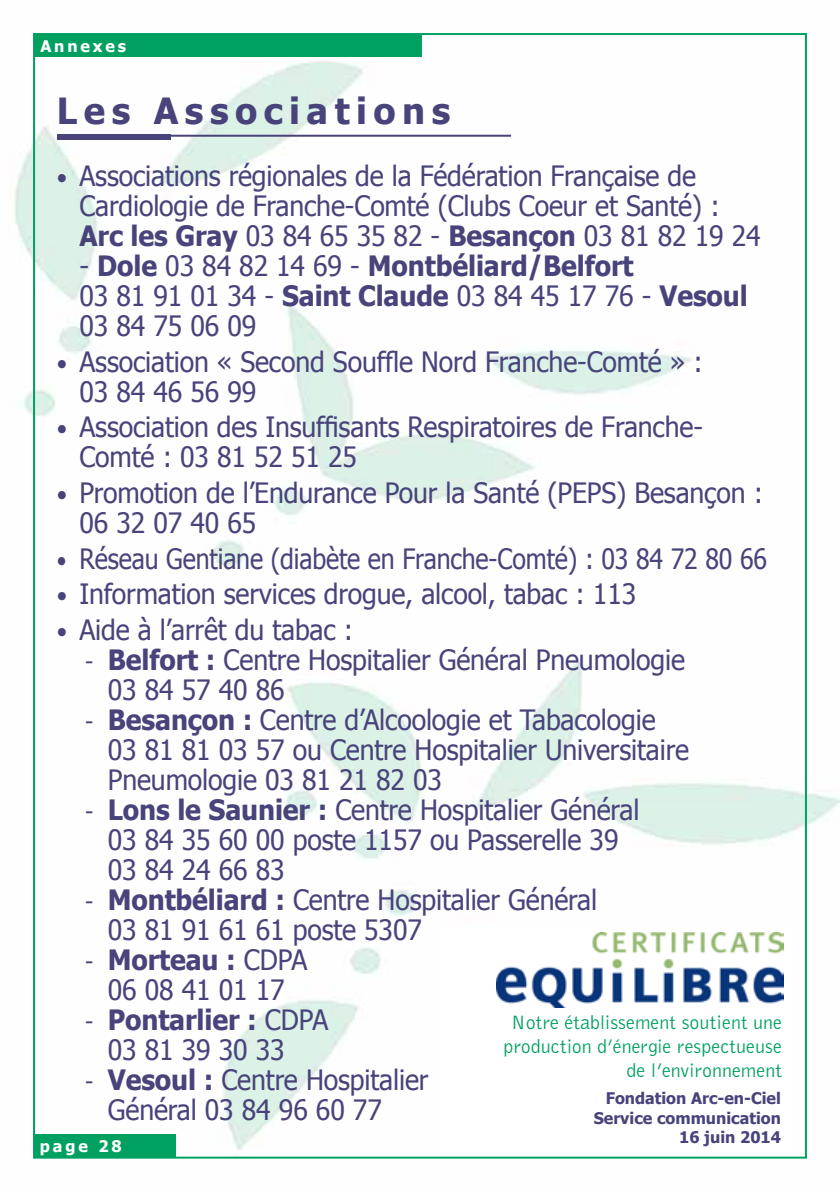
<style>
.page{position:relative;width:840px;height:1191px;background:#fff}
.page>*{position:absolute;margin:0;border:0;box-sizing:border-box;transform-origin:0 0}
.t1{font:700 36px "Tahoma";letter-spacing:.18em;color:#48447b}
.t2{font:28px/30px "Tahoma";letter-spacing:-.005em;color:#48447b;scale:.95 1}
.t3{font:28px "Tahoma";letter-spacing:-.005em;color:#48447b;scale:.89 1}
.t4{font:300 20px/24px "Bell Gothic Std";color:#00a160;text-align:right}
.t5{font:700 16px/19.2px "Tahoma";color:#48447b;text-align:right}
.t6{font:700 16px "Tahoma";letter-spacing:.18em;color:#fff}
.s1{font-size:24px}
.s2{font-weight:700}
</style>
<div class="page">
<img style="left:14px;top:33px;width:825px;height:1126px">
<div style="left:440px;top:926px;width:356px;height:226px;background:#fff"></div>
<hr style="left:57px;top:135px;width:454px;height:2px;background:#48447b">
<div style="left:57px;top:135px;width:113px;height:5px;background:#48447b"></div>
<img style="left:496px;top:932px;width:286px;height:75px">
<div style="left:34px;top:1134px;width:142px;height:22px;background:#00a160"></div>
<div style="left:34px;top:34px;width:387px;height:22px;background:#00a160"></div>
<p class="t6" style="left:40px;top:35px;width:87px">Annexes</p>
<p class="t1" style="left:57px;top:86px;width:395px">Les Associations</p>
<p class="t2" style="left:79px;top:159px;width:718px;text-indent:-23px"><span class="s1">•</span> Associations régionales de la Fédération Française de<br>Cardiologie de Franche-Comté (Clubs Coeur et Santé) :<br><span class="s2">Arc les Gray</span> 03 84 65 35 82 - <span class="s2">Besançon</span> 03 81 82 19 24</p>
<p class="t2" style="left:79px;top:249px;width:704px">- <span class="s2">Dole</span> 03 84 82 14 69 - <span class="s2">Montbéliard/Belfort<br></span>03 81 91 01 34 - <span class="s2">Saint Claude</span> 03 84 45 17 76 - <span class="s2">Vesoul<br></span>03 84 75 06 09</p>
<p class="t2" style="left:79px;top:345px;width:657px;text-indent:-23px"><span class="s1">•</span> Association « Second Souffle Nord Franche-Comté » :<br>03 84 46 56 99</p>
<p class="t2" style="left:79px;top:411px;width:657px;text-indent:-23px"><span class="s1">•</span> Association des Insuffisants Respiratoires de Franche-<br>Comté : 03 81 52 51 25</p>
<p class="t2" style="left:79px;top:476px;width:720px;text-indent:-23px"><span class="s1">•</span> Promotion de l’Endurance Pour la Santé (PEPS) Besançon :<br>06 32 07 40 65</p>
<p class="t3" style="left:57px;top:540px;width:799px"><span class="s1">•</span> Réseau Gentiane (diabète en Franche-Comté) : 03 84 72 80 66</p>
<p class="t2" style="left:57px;top:578px;width:611px"><span class="s1">•</span> Information services drogue, alcool, tabac : 113</p>
<p class="t2" style="left:57px;top:613px;width:313px"><span class="s1">•</span> Aide à l’arrêt du tabac :</p>
<p class="t2" style="left:108px;top:643px;width:608px;text-indent:-23px"><span class="s1">-</span> <span class="s2">Belfort :</span> Centre Hospitalier Général Pneumologie<br>03 84 57 40 86</p>
<p class="t2" style="left:108px;top:703px;width:613px;text-indent:-23px"><span class="s1">-</span> <span class="s2">Besançon :</span> Centre d’Alcoologie et Tabacologie<br>03 81 81 03 57 ou Centre Hospitalier Universitaire<br>Pneumologie 03 81 21 82 03</p>
<p class="t2" style="left:108px;top:793px;width:561px;text-indent:-23px"><span class="s1">-</span> <span class="s2">Lons le Saunier :</span> Centre Hospitalier Général<br>03 84 35 60 00 poste 1157 ou Passerelle 39<br>03 84 24 66 83</p>
<p class="t2" style="left:108px;top:883px;width:516px;text-indent:-23px"><span class="s1">-</span> <span class="s2">Montbéliard :</span> Centre Hospitalier Général<br>03 81 91 61 61 poste 5307</p>
<p class="t2" style="left:85px;top:943px;width:235px;text-align:center"><span class="s1">-</span> <span class="s2">Morteau :</span> CDPA<br>06 08 41 01 17</p>
<p class="t2" style="left:108px;top:1003px;width:234px;text-indent:-23px"><span class="s1">-</span> <span class="s2">Pontarlier :</span> CDPA<br>03 81 39 30 33</p>
<p class="t2" style="left:108px;top:1063px;width:339px;text-indent:-23px"><span class="s1">-</span> <span class="s2">Vesoul :</span> Centre Hospitalier<br>Général 03 84 96 60 77</p>
<p class="t4" style="left:503px;top:1011px;width:280px">Notre établissement soutient une production d’énergie respectueuse de l’environnement</p>
<p class="t5" style="left:593px;top:1088px;width:189px">Fondation Arc-en-Ciel<br>Service communication<br>16 juin 2014</p>
<p class="t6" style="left:40px;top:1134px;width:83px">page 28</p>
</div>
